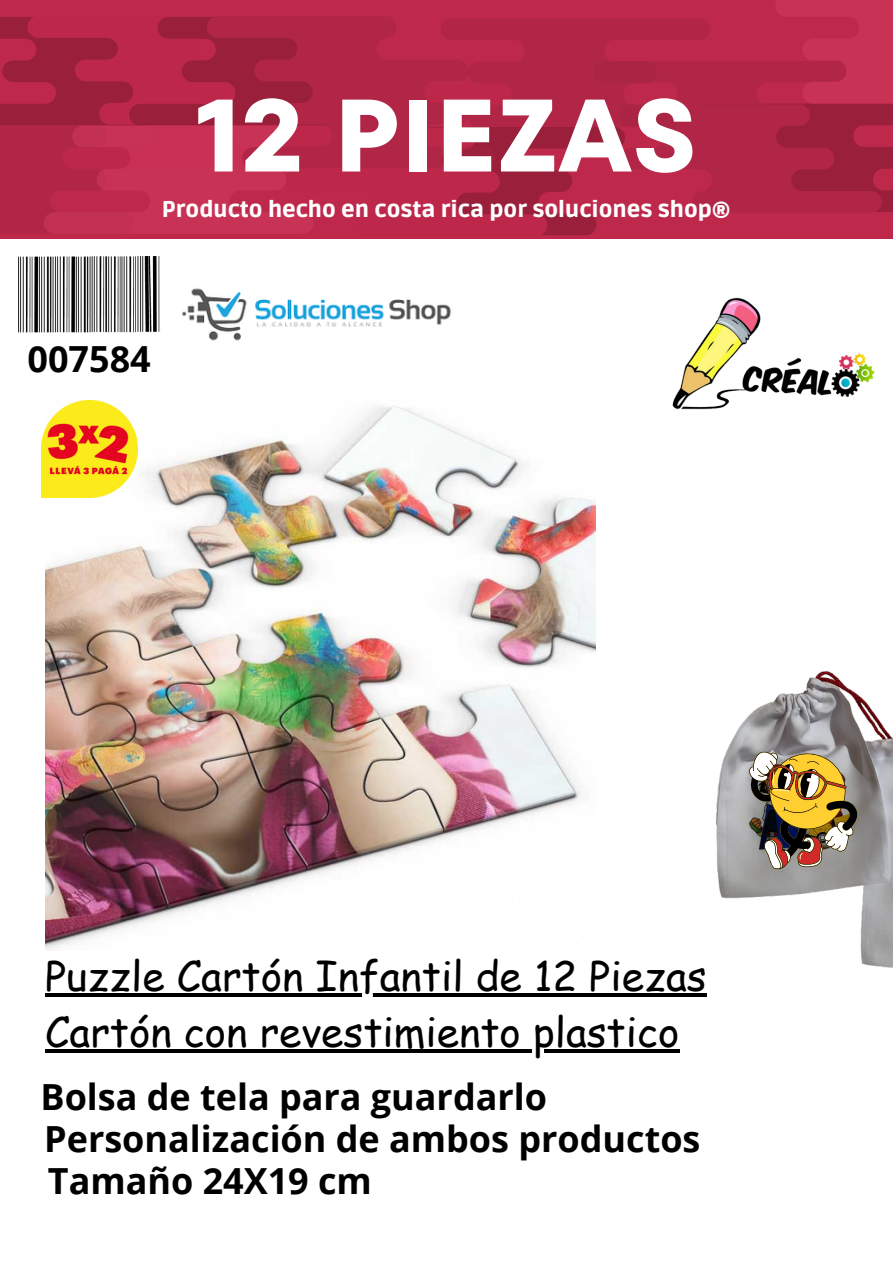
<style>
.page{position:relative;width:893px;height:1264px;background:#fff}
.page>*{position:absolute;margin:0;border:0;box-sizing:border-box;transform-origin:0 0}
.t1{font:700 102.6px "TT Fors";color:#fff}
.t2{font:40.65px "Comic Sans MS";color:#000}
.t3{font:700 36px "Open Sans";color:#000}
.t4{font:900 22.5px "Ruda";color:#fff}
</style>
<div class="page">
<img style="left:672px;top:317px;width:203px;height:93px">
<div style="left:14px;top:0;width:80px;height:23px;background:#bd284b"></div>
<svg style="left:0;top:23px;width:9px;height:216px;background:#af2544"></svg>
<svg style="left:501px;top:229px;width:59px;height:10px"></svg>
<svg style="left:496px;top:0;width:96px;height:229px;background:#ad2444"></svg>
<svg style="left:94px;top:0;width:99px;height:23px;background:#ba2749"></svg>
<svg style="left:349px;top:16px;width:152px;height:223px;background:#b92648"></svg>
<svg style="left:193px;top:0;width:303px;height:215px;background:#b52647"></svg>
<svg style="left:9px;top:23px;width:340px;height:216px;background:#b42748"></svg>
<svg style="left:587px;top:0;width:152px;height:213px;background:#b92749"></svg>
<svg style="left:592px;top:14px;width:300px;height:303px"></svg>
<svg style="left:739px;top:0;width:153px;height:206px;background:#b32748"></svg>
<img style="left:18px;top:256px;width:143px;height:77px">
<img style="left:182px;top:288px;width:269px;height:53px">
<img style="left:45px;top:405px;width:550px;height:545px">
<img style="left:41px;top:401px;width:97px;height:96px">
<hr style="left:45px;top:993px;width:661px;height:3px;background:#000">
<hr style="left:45px;top:1049px;width:634px;height:3px;background:#000">
<img style="left:716px;top:671px;width:176px;height:297px">
<svg style="left:748px;top:751px;width:110px;height:118px;background:#9d865c"></svg>
<p class="t1" style="left:196px;top:64px;width:501px">12 PIEZAS</p>
<p class="t4" style="left:162px;top:197px;width:570px">Producto hecho en costa rica por soluciones shop®</p>
<p class="t3" style="left:28px;top:334px;width:125px">007584</p>
<p class="t2" style="left:45px;top:945px;width:663px">Puzzle Cartón Infantil de 12 Piezas</p>
<p class="t2" style="left:45px;top:1002px;width:635px">Cartón con revestimiento plastico</p>
<p class="t3" style="left:41px;top:1071px;width:508px">Bolsa de tela para guardarlo</p>
<p class="t3" style="left:44px;top:1113px;width:657px">Personalización de ambos productos</p>
<p class="t3" style="left:48px;top:1155px;width:325px">Tamaño 24X19 cm</p>
</div>
